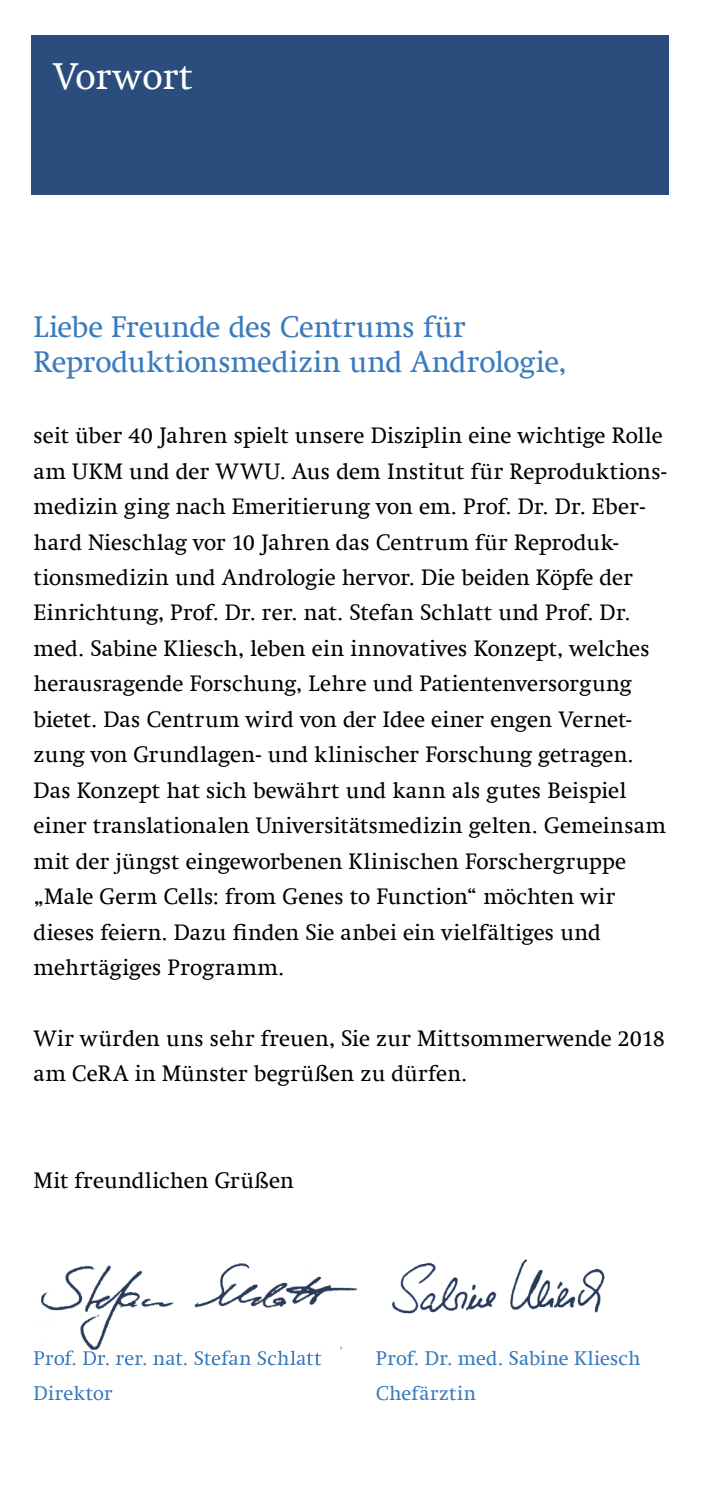
<style>
.page{position:relative;width:702px;height:1489px;background:#fff}
.page>*{position:absolute;margin:0;border:0;box-sizing:border-box;transform-origin:0 0}
.t1{font:37.5px "Swift Com";color:#fff}
.t2{font:30px/35.5px "Swift Com";letter-spacing:-.005em;color:#3a7bbe}
.t3{font:22.5px/35.5px "Swift Com";letter-spacing:.005em;color:#000}
.t4{font:20px "Swift Com";letter-spacing:.01em;color:#3a7bbe}
</style>
<div class="page">
<img style="left:391px;top:1259px;width:214px;height:55px">
<img style="left:41px;top:1263px;width:317px;height:87px">
<img style="left:39px;top:1350px;width:283px;height:10px">
<div style="left:31px;top:35px;width:638px;height:160px;background:#2a4d7d"></div>
<h1 class="t1" style="left:53px;top:54px;width:142px">Vorwort</h1>
<h2 class="t2" style="left:34px;top:309px;width:534px">Liebe Freunde des Centrums für<br>Reproduktionsmedizin und Andrologie,</h2>
<p class="t3" style="left:34px;top:418px;width:635px">seit über 40 Jahren spielt unsere Disziplin eine wichtige Rolle am UKM und der WWU. Aus dem Institut für Reproduktions&shy;medizin ging nach Emeritierung von em. Prof. Dr. Dr. Eber&shy;hard Nieschlag vor 10 Jahren das Centrum für Reproduk&shy;tionsmedizin und Andrologie hervor. Die beiden Köpfe der Einrichtung, Prof. Dr. rer. nat. Stefan Schlatt und Prof. Dr. med. Sabine Kliesch, leben ein innovatives Konzept, welches herausragende Forschung, Lehre und Patientenversorgung bietet. Das Centrum wird von der Idee einer engen Vernet&shy;zung von Grundlagen- und klinischer Forschung getragen.<br>Das Konzept hat sich bewährt und kann als gutes Beispiel einer translationalen Universitätsmedizin gelten. Gemeinsam mit der jüngst eingeworbenen Klinischen Forschergruppe „Male Germ Cells: from Genes to Function“ möchten wir dieses feiern. Dazu finden Sie anbei ein vielfältiges und mehrtägiges Programm.</p>
<p class="t3" style="left:34px;top:1020px;width:633px">Wir würden uns sehr freuen, Sie zur Mittsommerwende 2018 am CeRA in Münster begrüßen zu dürfen.</p>
<p class="t3" style="left:34px;top:1162px;width:262px">Mit freundlichen Grüßen</p>
<p class="t4" style="left:34px;top:1346px;width:289px">Prof. Dr. rer. nat. Stefan Schlatt</p>
<p class="t4" style="left:376px;top:1346px;width:266px">Prof. Dr. med. Sabine Kliesch</p>
<p class="t4" style="left:34px;top:1381px;width:80px">Direktor</p>
<p class="t4" style="left:376px;top:1381px;width:101px">Chefärztin</p>
</div>
